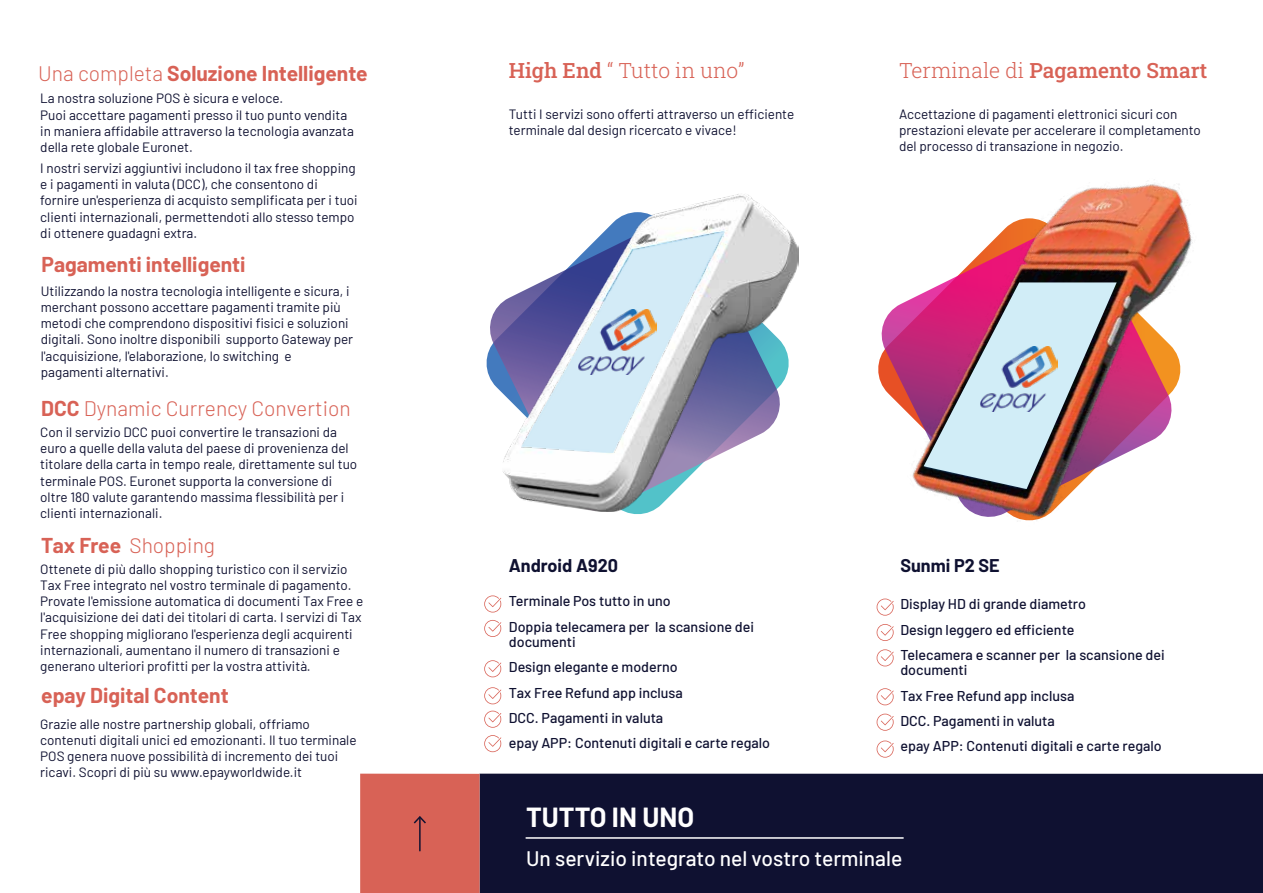
<style>
.page{position:relative;width:1263px;height:893px;background:#fff}
.page>*{position:absolute;margin:0;border:0;box-sizing:border-box;transform-origin:0 0}
.t1{font:700 27px "Barlow";color:#fff}
.t2{font:700 21px "Barlow";color:#d86256}
.t3{font:300 21px "Barlow";color:#d86256}
.t4{font:500 21px "Barlow";color:#fff}
.t5{font:500 21px "Roboto Slab";color:#d86256}
.t6{font:300 21px "Roboto Slab";color:#d86256}
.t7{font:700 18px "Barlow";color:#0f1131}
.t8{font:500 14.25px/25.5px "Barlow";color:#0f1131}
.t9{font:13.5px/16.2px "Barlow";color:#0f1131}
.s1{font-weight:300}
.s2{font-weight:700}
.s3{font-weight:500}
</style>
<div class="page">
<svg style="left:484px;top:595px;width:17px;height:17px"></svg>
<svg style="left:484px;top:620px;width:17px;height:17px"></svg>
<svg style="left:484px;top:660px;width:17px;height:17px"></svg>
<svg style="left:484px;top:687px;width:17px;height:17px"></svg>
<svg style="left:484px;top:711px;width:17px;height:17px"></svg>
<svg style="left:484px;top:735px;width:17px;height:17px"></svg>
<svg style="left:490px;top:302px;width:12px;height:91px"></svg>
<img style="left:502px;top:194px;width:296px;height:317px">
<img style="left:521px;top:231px;width:202px;height:221px">
<img style="left:579px;top:309px;width:77px;height:65px">
<img style="left:878px;top:183px;width:315px;height:339px">
<img style="left:923px;top:282px;width:193px;height:207px">
<img style="left:980px;top:346px;width:77px;height:65px">
<svg style="left:876px;top:599px;width:17px;height:17px"></svg>
<svg style="left:876px;top:624px;width:17px;height:17px"></svg>
<svg style="left:876px;top:649px;width:17px;height:17px"></svg>
<svg style="left:876px;top:688px;width:17px;height:17px"></svg>
<svg style="left:876px;top:714px;width:17px;height:17px"></svg>
<svg style="left:876px;top:741px;width:17px;height:17px"></svg>
<div style="left:479px;top:774px;width:783px;height:119px;background:#0f1131"></div>
<div style="left:360px;top:774px;width:119px;height:119px;background:#d86256"></div>
<hr style="left:526px;top:837px;width:377px;height:2px;background:#fff">
<hr style="left:419px;top:817px;width:1px;height:34px;background:#111231">
<svg style="left:414px;top:816px;width:12px;height:7px"></svg>
<h2 class="t2" style="left:38px;top:58px;width:331px"><span class="s1">Una completa</span> Soluzione Intelligente</h2>
<p class="t9" style="left:40px;top:89px;width:315px">La nostra soluzione POS è sicura e veloce.<br>Puoi accettare pagamenti presso il tuo punto vendita in maniera affidabile attraverso la tecnologia avanzata della rete globale Euronet.</p>
<p class="t9" style="left:40px;top:159px;width:319px">I nostri servizi aggiuntivi includono il tax free shopping e i pagamenti in valuta (DCC), che consentono di fornire un'esperienza di acquisto semplificata per i tuoi clienti internazionali, permettendoti allo stesso tempo di ottenere guadagni extra.</p>
<h2 class="t2" style="left:42px;top:249px;width:205px">Pagamenti intelligenti</h2>
<p class="t9" style="left:41px;top:282px;width:314px">Utilizzando la nostra tecnologia intelligente e sicura, i merchant possono accettare pagamenti tramite più metodi che comprendono dispositivi fisici e soluzioni digitali. Sono inoltre disponibili supporto Gateway per l'acquisizione, l'elaborazione, lo switching e pagamenti alternativi.</p>
<h2 class="t3" style="left:41px;top:393px;width:311px"><span class="s2">DCC</span> Dynamic Currency Convertion</h2>
<p class="t9" style="left:40px;top:423px;width:318px">Con il servizio DCC puoi convertire le transazioni da euro a quelle della valuta del paese di provenienza del titolare della carta in tempo reale, direttamente sul tuo terminale POS. Euronet supporta la conversione di oltre 180 valute garantendo massima flessibilità per i clienti internazionali.</p>
<h2 class="t3" style="left:41px;top:530px;width:175px"><span class="s2">Tax Free</span> Shopping</h2>
<p class="t9" style="left:40px;top:560px;width:324px">Ottenete di più dallo shopping turistico con il servizio Tax Free integrato nel vostro terminale di pagamento.<br>Provate l'emissione automatica di documenti Tax Free e l'acquisizione dei dati dei titolari di carta. I servizi di Tax Free shopping migliorano l'esperienza degli acquirenti internazionali, aumentano il numero di transazioni e generano ulteriori profitti per la vostra attività.</p>
<h2 class="t2" style="left:41px;top:680px;width:189px">epay Digital Content</h2>
<p class="t9" style="left:40px;top:715px;width:318px">Grazie alle nostre partnership globali, offriamo contenuti digitali unici ed emozionanti. Il tuo terminale POS genera nuove possibilità di incremento dei tuoi ricavi. Scopri di più su www.epayworldwide.it</p>
<h2 class="t6" style="left:509px;top:56px;width:237px"><span class="s3">High End</span> “ Tutto in uno”</h2>
<p class="t9" style="left:509px;top:105px;width:287px">Tutti I servizi sono offerti attraverso un efficiente terminale dal design ricercato e vivace!</p>
<h2 class="t5" style="left:899px;top:56px;width:310px"><span class="s1">Terminale di</span> Pagamento Smart</h2>
<p class="t9" style="left:899px;top:105px;width:303px">Accettazione di pagamenti elettronici sicuri con prestazioni elevate per accelerare il completamento del processo di transazione in negozio.</p>
<h3 class="t7" style="left:509px;top:552px;width:111px">Android A920</h3>
<p class="t8" style="left:509px;top:587px;width:247px">Terminale Pos tutto in uno<br>Doppia telecamera per la scansione dei</p>
<p class="t8" style="left:509px;top:627px;width:263px">documenti<br>Design elegante e moderno<br>Tax Free Refund app inclusa<br>DCC. Pagamenti in valuta<br>epay APP: Contenuti digitali e carte regalo</p>
<h3 class="t7" style="left:900px;top:552px;width:101px">Sunmi P2 SE</h3>
<p class="t8" style="left:900px;top:590px;width:266px">Display HD di grande diametro<br>Design leggero ed efficiente<br>Telecamera e scanner per la scansione dei</p>
<p class="t8" style="left:900px;top:656px;width:263px">documenti<br>Tax Free Refund app inclusa<br>DCC. Pagamenti in valuta<br>epay APP: Contenuti digitali e carte regalo</p>
<h1 class="t1" style="left:526px;top:797px;width:169px">TUTTO IN UNO</h1>
<h2 class="t4" style="left:526px;top:843px;width:378px">Un servizio integrato nel vostro terminale</h2>
</div>
